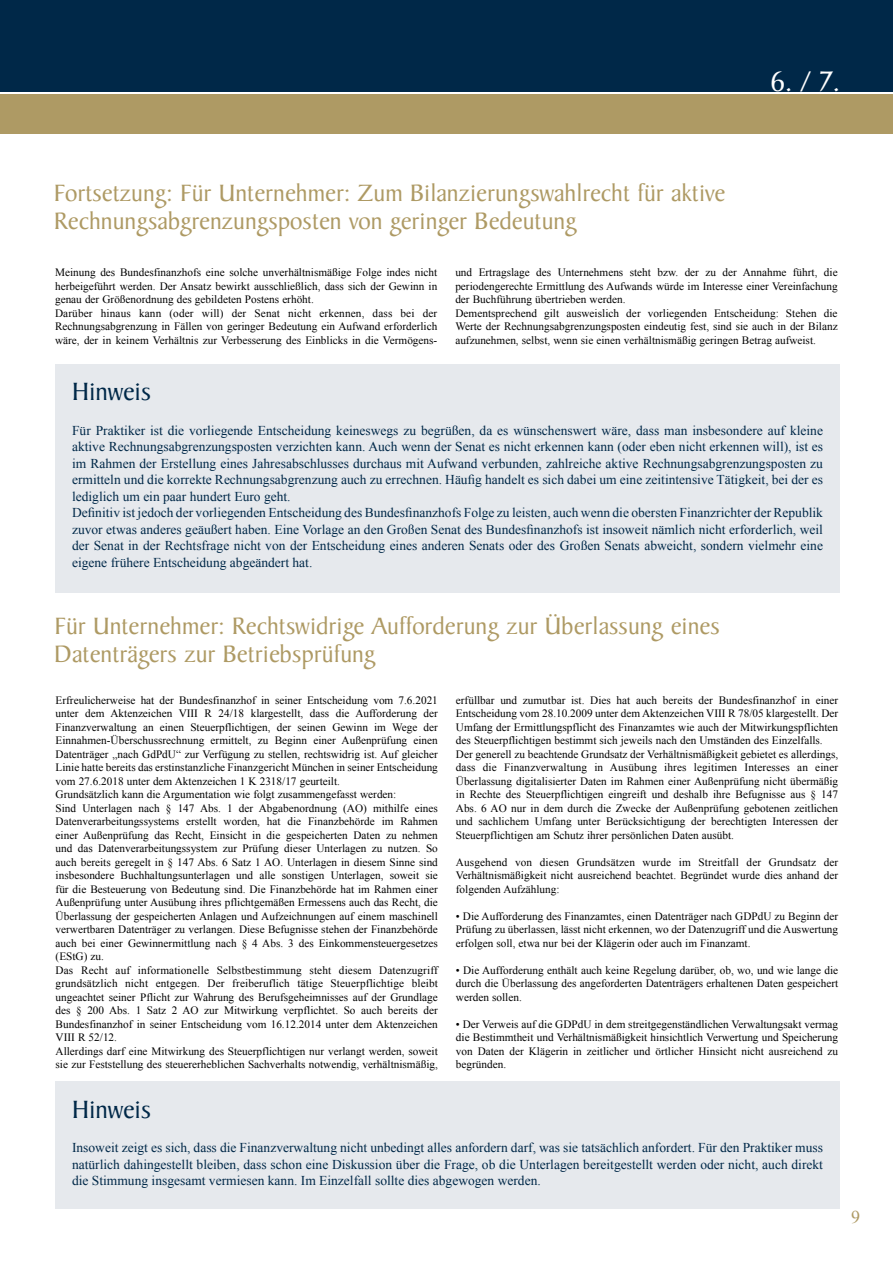
<style>
.page{position:relative;width:893px;height:1263px;background:#fff}
.page>*{position:absolute;margin:0;border:0;box-sizing:border-box;transform-origin:0 0}
.t1{font:30px "Baker Signet Std";color:#fff}
.t2{font:27px "Baker Signet Std";color:#002848}
.t3{font:25.5px/28.5px "Baker Signet Std";color:#ae9a64}
.t4{font:18px "Times New Roman";color:#ae9a64}
.t5{font:13.5px/16.5px "Times New Roman";color:#002848}
.t6{font:11.25px/13.5px "Times New Roman";color:#000}
</style>
<div class="page">
<div style="left:0;top:0;width:893px;height:91px;background:#002848"></div>
<div style="left:0;top:94px;width:893px;height:40px;background:#ae9a64"></div>
<div style="left:55px;top:364px;width:785px;height:229px;background:#e6e9ed"></div>
<div style="left:55px;top:1082px;width:785px;height:127px;background:#e6e9ed"></div>
<h1 class="t1" style="left:771px;top:66px;width:71px">6. / 7.</h1>
<h3 class="t3" style="left:54px;top:179px;width:673px">Fortsetzung: Für Unternehmer: Zum Bilanzierungswahlrecht für aktive<br>Rechnungsabgrenzungsposten von geringer Bedeutung</h3>
<p class="t6" style="left:55px;top:266px;width:384px">Meinung des Bundesfinanzhofs eine solche unverhältnismäßige Folge indes nicht herbeigeführt werden. Der Ansatz bewirkt ausschließlich, dass sich der Gewinn in genau der Größenordnung des gebildeten Postens erhöht.<br>Darüber hinaus kann (oder will) der Senat nicht erkennen, dass bei der Rechnungsabgrenzung in Fällen von geringer Bedeutung ein Aufwand erforderlich wäre, der in keinem Verhältnis zur Verbesserung des Einblicks in die Vermögens-</p>
<p class="t6" style="left:455px;top:266px;width:384px">und Ertragslage des Unternehmens steht bzw. der zu der Annahme führt, die periodengerechte Ermittlung des Aufwands würde im Interesse einer Vereinfachung der Buchführung übertrieben werden.<br>Dementsprechend gilt ausweislich der vorliegenden Entscheidung: Stehen die Werte der Rechnungsabgrenzungsposten eindeutig fest, sind sie auch in der Bilanz aufzunehmen, selbst, wenn sie einen verhältnismäßig geringen Betrag aufweist.</p>
<h2 class="t2" style="left:72px;top:377px;width:81px">Hinweis</h2>
<p class="t5" style="left:72px;top:422px;width:752px">Für Praktiker ist die vorliegende Entscheidung keineswegs zu begrüßen, da es wünschenswert wäre, dass man insbesondere auf kleine aktive Rechnungsabgrenzungsposten verzichten kann. Auch wenn der Senat es nicht erkennen kann (oder eben nicht erkennen will), ist es im Rahmen der Erstellung eines Jahresabschlusses durchaus mit Aufwand verbunden, zahlreiche aktive Rechnungsabgrenzungsposten zu ermitteln und die korrekte Rechnungsabgrenzung auch zu errechnen. Häufig handelt es sich dabei um eine zeitintensive Tätigkeit, bei der es lediglich um ein paar hundert Euro geht.<br>Definitiv ist jedoch der vorliegenden Entscheidung des Bundesfinanzhofs Folge zu leisten, auch wenn die obersten Finanzrichter der Republik zuvor etwas anderes geäußert haben. Eine Vorlage an den Großen Senat des Bundesfinanzhofs ist insoweit nämlich nicht erforderlich, weil der Senat in der Rechtsfrage nicht von der Entscheidung eines anderen Senats oder des Großen Senats abweicht, sondern vielmehr eine eigene frühere Entscheidung abgeändert hat.</p>
<h3 class="t3" style="left:55px;top:612px;width:666px">Für Unternehmer: Rechtswidrige Aufforderung zur Überlassung eines<br>Datenträgers zur Betriebsprüfung</h3>
<p class="t6" style="left:56px;top:693px;width:384px">Erfreulicherweise hat der Bundesfinanzhof in seiner Entscheidung vom 7.6.2021 unter dem Aktenzeichen VIII R 24/18 klargestellt, dass die Aufforderung der Finanzverwaltung an einen Steuerpflichtigen, der seinen Gewinn im Wege der Einnahmen-Überschussrechnung ermittelt, zu Beginn einer Außenprüfung einen Datenträger „nach GdPdU“ zur Verfügung zu stellen, rechtswidrig ist. Auf gleicher Linie hatte bereits das erstinstanzliche Finanzgericht München in seiner Entscheidung vom 27.6.2018 unter dem Aktenzeichen 1 K 2318/17 geurteilt.<br>Grundsätzlich kann die Argumentation wie folgt zusammengefasst werden:<br>Sind Unterlagen nach § 147 Abs. 1 der Abgabenordnung (AO) mithilfe eines Datenverarbeitungssystems erstellt worden, hat die Finanzbehörde im Rahmen einer Außenprüfung das Recht, Einsicht in die gespeicherten Daten zu nehmen und das Datenverarbeitungssystem zur Prüfung dieser Unterlagen zu nutzen. So auch bereits geregelt in § 147 Abs. 6 Satz 1 AO. Unterlagen in diesem Sinne sind insbesondere Buchhaltungsunterlagen und alle sonstigen Unterlagen, soweit sie für die Besteuerung von Bedeutung sind. Die Finanzbehörde hat im Rahmen einer Außenprüfung unter Ausübung ihres pflichtgemäßen Ermessens auch das Recht, die Überlassung der gespeicherten Anlagen und Aufzeichnungen auf einem maschinell verwertbaren Datenträger zu verlangen. Diese Befugnisse stehen der Finanzbehörde auch bei einer Gewinnermittlung nach § 4 Abs. 3 des Einkommensteuergesetzes (EStG) zu.<br>Das Recht auf informationelle Selbstbestimmung steht diesem Datenzugriff grundsätzlich nicht entgegen. Der freiberuflich tätige Steuerpflichtige bleibt ungeachtet seiner Pflicht zur Wahrung des Berufsgeheimnisses auf der Grundlage des § 200 Abs. 1 Satz 2 AO zur Mitwirkung verpflichtet. So auch bereits der Bundesfinanzhof in seiner Entscheidung vom 16.12.2014 unter dem Aktenzeichen VIII R 52/12.<br>Allerdings darf eine Mitwirkung des Steuerpflichtigen nur verlangt werden, soweit sie zur Feststellung des steuererheblichen Sachverhalts notwendig, verhältnismäßig,</p>
<p class="t6" style="left:456px;top:693px;width:384px">erfüllbar und zumutbar ist. Dies hat auch bereits der Bundesfinanzhof in einer Entscheidung vom 28.10.2009 unter dem Aktenzeichen VIII R 78/05 klargestellt. Der Umfang der Ermittlungspflicht des Finanzamtes wie auch der Mitwirkungspflichten des Steuerpflichtigen bestimmt sich jeweils nach den Umständen des Einzelfalls.<br>Der generell zu beachtende Grundsatz der Verhältnismäßigkeit gebietet es allerdings, dass die Finanzverwaltung in Ausübung ihres legitimen Interesses an einer Überlassung digitalisierter Daten im Rahmen einer Außenprüfung nicht übermäßig in Rechte des Steuerpflichtigen eingreift und deshalb ihre Befugnisse aus § 147<br>Abs. 6 AO nur in dem durch die Zwecke der Außenprüfung gebotenen zeitlichen und sachlichem Umfang unter Berücksichtigung der berechtigten Interessen der Steuerpflichtigen am Schutz ihrer persönlichen Daten ausübt.</p>
<p class="t6" style="left:456px;top:855px;width:384px;text-align:justify">Ausgehend von diesen Grundsätzen wurde im Streitfall der Grundsatz der Verhältnismäßigkeit nicht ausreichend beachtet. Begründet wurde dies anhand der folgenden Aufzählung:</p>
<p class="t6" style="left:456px;top:909px;width:384px;text-align:justify">• Die Aufforderung des Finanzamtes, einen Datenträger nach GDPdU zu Beginn der Prüfung zu überlassen, lässt nicht erkennen, wo der Datenzugriff und die Auswertung erfolgen soll, etwa nur bei der Klägerin oder auch im Finanzamt.</p>
<p class="t6" style="left:456px;top:963px;width:384px;text-align:justify">• Die Aufforderung enthält auch keine Regelung darüber, ob, wo, und wie lange die durch die Überlassung des angeforderten Datenträgers erhaltenen Daten gespeichert werden sollen.</p>
<p class="t6" style="left:456px;top:1017px;width:384px;text-align:justify">• Der Verweis auf die GDPdU in dem streitgegenständlichen Verwaltungsakt vermag die Bestimmtheit und Verhältnismäßigkeit hinsichtlich Verwertung und Speicherung von Daten der Klägerin in zeitlicher und örtlicher Hinsicht nicht ausreichend zu begründen.</p>
<h2 class="t2" style="left:72px;top:1094px;width:81px">Hinweis</h2>
<p class="t5" style="left:72px;top:1139px;width:752px;text-align:justify">Insoweit zeigt es sich, dass die Finanzverwaltung nicht unbedingt alles anfordern darf, was sie tatsächlich anfordert. Für den Praktiker muss natürlich dahingestellt bleiben, dass schon eine Diskussion über die Frage, ob die Unterlagen bereitgestellt werden oder nicht, auch direkt die Stimmung insgesamt vermiesen kann. Im Einzelfall sollte dies abgewogen werden.</p>
<h3 class="t4" style="left:851px;top:1205px;width:10px">9</h3>
</div>
